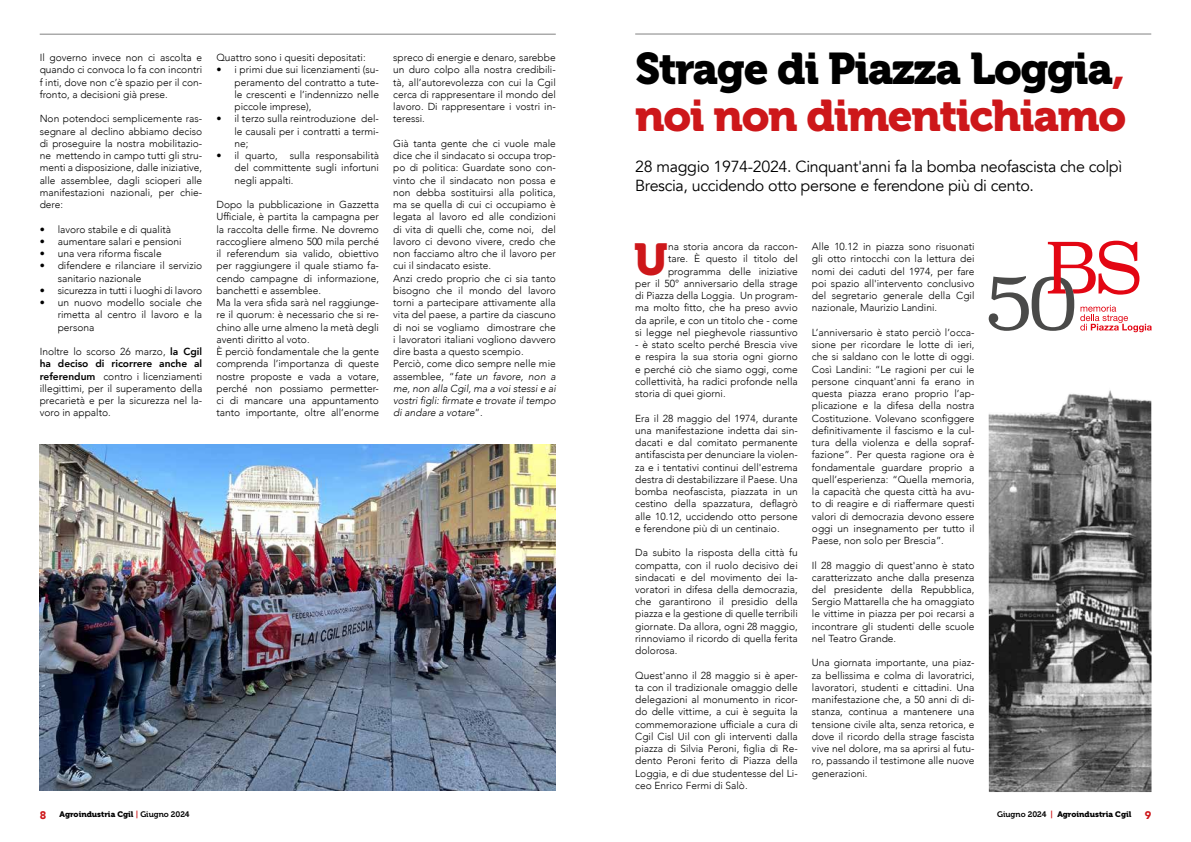
<style>
.page{position:relative;width:1191px;height:842px;background:#fff}
.page>*{position:absolute;margin:0;border:0;box-sizing:border-box;transform-origin:0 0}
.t1{font:44.4px "Museo 900";color:#cd171a}
.t2{font:44px/47px "Museo 900";letter-spacing:-.03em;color:#000}
.t3{font:16px/19.2px "Avenir";letter-spacing:-.02em;color:#000}
.t4{font:300 10.2px/12.2px "Avenir";color:#000;text-align:justify}
.t5{font:8px "Museo 900";color:#000}
.s1{font-weight:800}
.s2{font-style:italic}
.s3{color:#cd171a}
.s4{font-family:"Avenir";font-weight:900;font-size:11px;color:#cd171a}
.s5{font-family:"Museo 700";color:#cd171a}
.s6{font-family:"Museo 700"}
</style>
<div class="page">
<hr style="left:40px;top:34px;width:516px;height:1px;background:#000">
<hr style="left:635px;top:34px;width:516px;height:1px;background:#000">
<img style="left:40px;top:444px;width:516px;height:347px">
<img style="left:988px;top:390px;width:163px;height:402px">
<svg style="left:989px;top:241px;width:162px;height:91px"></svg>
<p class="t4" style="left:40px;top:52px;width:164px">Il governo invece non ci ascolta e quando ci convoca lo fa con incontri f inti, dove non c’è spazio per il con&shy;fronto, a decisioni già prese.</p>
<p class="t4" style="left:40px;top:113px;width:164px">Non potendoci semplicemente ras&shy;segnare al declino abbiamo deciso di proseguire la nostra mobilitazio&shy;ne mettendo in campo tutti gli stru&shy;menti a disposizione, dalle iniziative, alle assemblee, dagli scioperi alle manifestazioni nazionali, per chie&shy;dere:</p>
<p class="t4" style="left:40px;top:223px;width:133px">• lavoro stabile e di qualità</p>
<p class="t4" style="left:40px;top:235px;width:143px">• aumentare salari e pensioni</p>
<p class="t4" style="left:40px;top:247px;width:123px">• una vera riforma fiscale</p>
<p class="t4" style="left:58px;top:260px;width:146px;text-indent:-18px">• difendere e rilanciare il servizio sanitario nazionale</p>
<p class="t4" style="left:40px;top:284px;width:164px">• sicurezza in tutti i luoghi di lavoro</p>
<p class="t4" style="left:58px;top:296px;width:146px;text-indent:-18px">• un nuovo modello sociale che rimetta al centro il lavoro e la persona</p>
<p class="t4" style="left:40px;top:345px;width:164px">Inoltre lo scorso 26 marzo, <span class="s1">la Cgil ha deciso di ricorrere anche al referendum</span> contro i licenziamenti illegittimi, per il superamento della precarietà e per la sicurezza nel la&shy;voro in appalto.</p>
<p class="t4" style="left:216px;top:52px;width:151px">Quattro sono i quesiti depositati:</p>
<p class="t4" style="left:234px;top:64px;width:146px;text-indent:-18px">• i primi due sui licenziamenti (su&shy;peramento del contratto a tute&shy;le crescenti e l’indennizzo nelle piccole imprese),</p>
<p class="t4" style="left:234px;top:113px;width:146px;text-indent:-18px">• il terzo sulla reintroduzione del&shy;le causali per i contratti a termi&shy;ne;</p>
<p class="t4" style="left:234px;top:150px;width:146px;text-indent:-18px">• il quarto, sulla responsabilità del committente sugli infortuni negli appalti.</p>
<p class="t4" style="left:216px;top:199px;width:164px;text-align:left">Dopo la pubblicazione in Gazzetta Ufficiale, è partita la campagna per la raccolta delle firme. Ne dovremo raccogliere almeno 500 mila perché il referendum sia valido, obiettivo per raggiungere il quale stiamo fa&shy;cendo campagne di informazione, banchetti e assemblee.<br>Ma la vera sfida sarà nel raggiunge&shy;re il quorum: è necessario che si re&shy;chino alle urne almeno la metà degli aventi diritto al voto.<br>È perciò fondamentale che la gente comprenda l’importanza di queste nostre proposte e vada a votare, perché non possiamo permetter&shy;ci di mancare una appuntamento tanto importante, oltre all’enorme</p>
<p class="t4" style="left:393px;top:52px;width:164px">spreco di energie e denaro, sarebbe un duro colpo alla nostra credibili&shy;tà, all’autorevolezza con cui la Cgil cerca di rappresentare il mondo del lavoro. Di rappresentare i vostri in&shy;teressi.</p>
<p class="t4" style="left:393px;top:137px;width:164px;text-align:left">Già tanta gente che ci vuole male dice che il sindacato si occupa trop&shy;po di politica: Guardate sono con&shy;vinto che il sindacato non possa e non debba sostituirsi alla politica, ma se quella di cui ci occupiamo è legata al lavoro ed alle condizioni di vita di quelli che, come noi, del lavoro ci devono vivere, credo che non facciamo altro che il lavoro per cui il sindacato esiste.<br>Anzi credo proprio che ci sia tanto bisogno che il mondo del lavoro torni a partecipare attivamente alla vita del paese, a partire da ciascuno di noi se vogliamo dimostrare che i lavoratori italiani vogliono davvero dire basta a questo scempio.<br>Perciò, come dico sempre nelle mie assemblee, “<span class="s2">fate un favore, non a me, non alla Cgil, ma a voi stessi e ai vostri figli: firmate e trovate il tempo di andare a votare</span>”.</p>
<h2 class="t2" style="left:635px;top:46px;width:492px">Strage di Piazza Loggia<span class="s3">, noi non dimentichiamo</span></h2>
<h3 class="t3" style="left:635px;top:157px;width:488px">28 maggio 1974-2024. Cinquant'anni fa la bomba neofascista che colpì<br>Brescia, uccidendo otto persone e ferendone più di cento.</h3>
<p class="t4" style="left:635px;top:241px;width:164px;text-align:right">na storia ancora da raccon-<br>tare. È questo il titolo del programma delle iniziative<br>per il 50° anniversario della strage di Piazza della Loggia. Un program&shy;ma molto fitto, che ha preso avvio da aprile, e con un titolo che - come si legge nel pieghevole riassuntivo</p>
<p class="t4" style="left:635px;top:339px;width:164px">- è stato scelto perché Brescia vive e respira la sua storia ogni giorno e perché ciò che siamo oggi, come collettività, ha radici profonde nella storia di quei giorni.</p>
<p class="t4" style="left:635px;top:412px;width:164px">Era il 28 maggio del 1974, durante una manifestazione indetta dai sin&shy;dacati e dal comitato permanente antifascista per denunciare la violen&shy;za e i tentativi continui dell'estrema destra di destabilizzare il Paese. Una bomba neofascista, piazzata in un cestino della spazzatura, deflagrò alle 10.12, uccidendo otto persone e ferendone più di un centinaio.</p>
<p class="t4" style="left:635px;top:547px;width:164px">Da subito la risposta della città fu compatta, con il ruolo decisivo dei sindacati e del movimento dei la&shy;voratori in difesa della democrazia, che garantirono il presidio della piazza e la gestione di quelle terribili giornate. Da allora, ogni 28 maggio, rinnoviamo il ricordo di quella ferita dolorosa.</p>
<p class="t4" style="left:635px;top:669px;width:164px">Quest'anno il 28 maggio si è aper&shy;ta con il tradizionale omaggio delle delegazioni al monumento in ricor&shy;do delle vittime, a cui è seguita la commemorazione ufficiale a cura di Cgil Cisl Uil con gli interventi dalla piazza di Silvia Peroni, figlia di Re&shy;dento Peroni ferito di Piazza della Loggia, e di due studentesse del Li&shy;ceo Enrico Fermi di Salò.</p>
<h1 class="t1" style="left:634px;top:234px;width:35px">U</h1>
<p class="t4" style="left:812px;top:241px;width:164px">Alle 10.12 in piazza sono risuonati gli otto rintocchi con la lettura dei nomi dei caduti del 1974, per fare poi spazio all'intervento conclusivo del segretario generale della Cgil nazionale, Maurizio Landini.</p>
<p class="t4" style="left:812px;top:326px;width:164px">L’anniversario è stato perciò l’occa&shy;sione per ricordare le lotte di ieri, che si saldano con le lotte di oggi.<br>Così Landini: “Le ragioni per cui le persone cinquant'anni fa erano in questa piazza erano proprio l’ap&shy;plicazione e la difesa della nostra Costituzione. Volevano sconfiggere definitivamente il fascismo e la cul&shy;tura della violenza e della sopraf&shy;fazione”. Per questa ragione ora è fondamentale guardare proprio a quell’esperienza: “Quella memoria, la capacità che questa città ha avu&shy;to di reagire e di riaffermare questi valori di democrazia devono essere oggi un insegnamento per tutto il Paese, non solo per Brescia”.</p>
<p class="t4" style="left:812px;top:559px;width:164px">Il 28 maggio di quest'anno è stato caratterizzato anche dalla presenza del presidente della Repubblica, Sergio Mattarella che ha omaggiato le vittime in piazza per poi recarsi a incontrare gli studenti delle scuole nel Teatro Grande.</p>
<p class="t4" style="left:812px;top:657px;width:164px">Una giornata importante, una piaz&shy;za bellissima e colma di lavoratrici, lavoratori, studenti e cittadini. Una manifestazione che, a 50 anni di di&shy;stanza, continua a mantenere una tensione civile alta, senza retorica, e dove il ricordo della strage fascista vive nel dolore, ma sa aprirsi al futu&shy;ro, passando il testimone alle nuove generazioni.</p>
<p class="t5" style="left:40px;top:810px;width:151px"><span class="s4">8</span> Agroindustria Cgil <span class="s5">|</span> <span class="s6">Giugno 2024</span></p>
<p class="t5" style="left:997px;top:810px;width:156px"><span class="s6">Giugno 2024</span> <span class="s5">|</span> Agroindustria Cgil <span class="s4">9</span></p>
</div>
